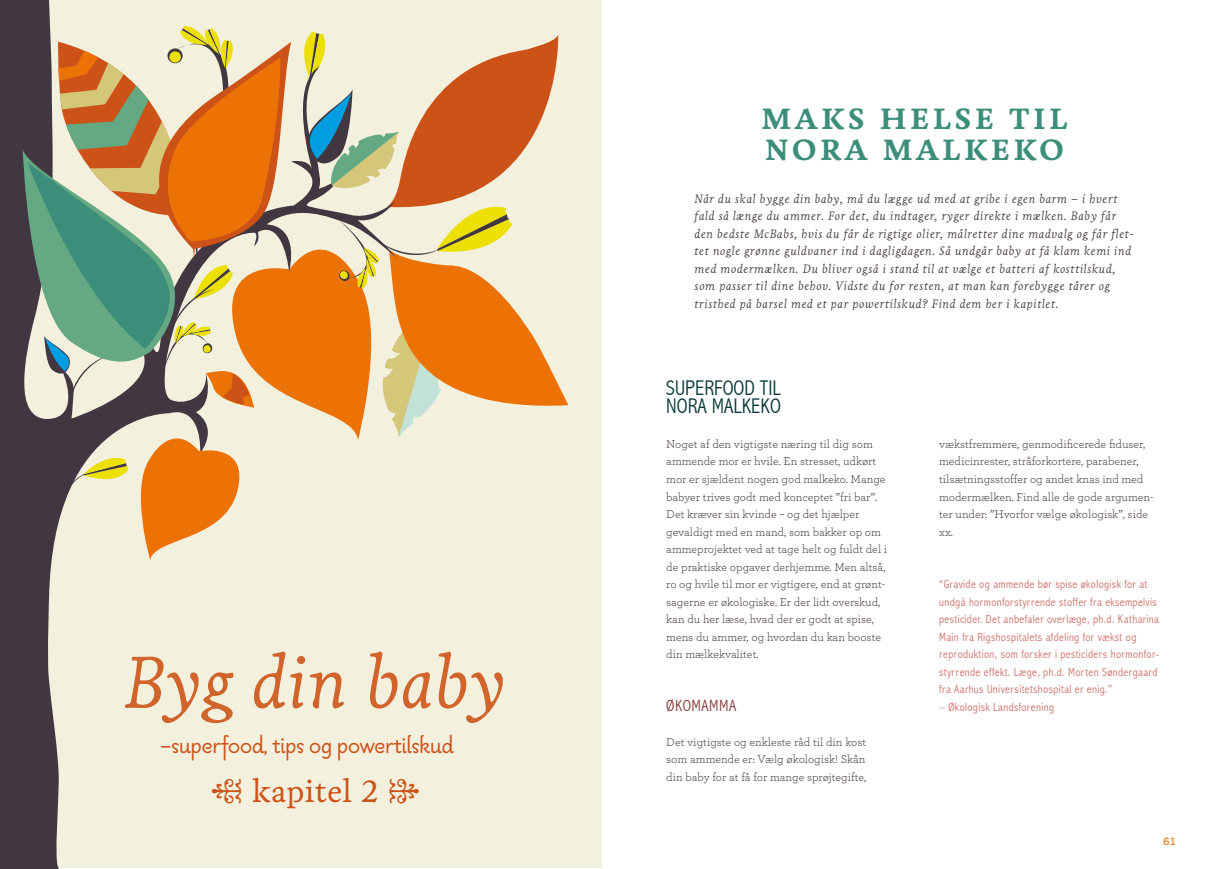
<style>
.page{position:relative;width:1205px;height:869px;background:#fff}
.page>*{position:absolute;margin:0;border:0;box-sizing:border-box;transform-origin:0 0}
.t1{font:italic 75px "Livory";color:#d1642a}
.t2{font:32.5px "Livory";color:#cc5218}
.t3{font:700 30px/31.2px "Livory";letter-spacing:.115em;color:#3c8e7b}
.t4{font:26.25px "Pauline";color:#cc5218}
.t5{font:300 condensed 21.25px/17.5px "Abadi";color:#08393b}
.t6{font:300 condensed 16.25px "Abadi";color:#873a3b}
.t7{font:italic 12.5px/17.5px "Livory";letter-spacing:.04em;color:#50434d}
.t8{font:11.88px/17.5px "Archer";color:#50434d}
.t9{font:300 condensed 11.88px/17.5px "Abadi";letter-spacing:.03em;color:#cf7269}
.t10{font:11.25px "Archer Semibold LF";color:#ec7206}
</style>
<div class="page">
<div style="left:1px;top:1px;width:601px;height:866px;background:#f4f0de"></div>
<svg style="left:0;top:0;width:396px;height:868px"></svg>
<svg style="left:23px;top:4px;width:545px;height:555px"></svg>
<svg style="left:212px;top:778px;width:29px;height:24px"></svg>
<svg style="left:390px;top:778px;width:6px;height:24px"></svg>
<h1 class="t1" style="left:124px;top:638px;width:384px">Byg din baby</h1>
<h3 class="t4" style="left:161px;top:728px;width:295px">–superfood, tips og powertilskud</h3>
<h2 class="t2" style="left:252px;top:770px;width:128px">kapitel 2</h2>
<h3 class="t3" style="left:761px;top:103px;width:308px">MAKS HELSE TIL<br>NORA MALKEKO</h3>
<p class="t7" style="left:694px;top:190px;width:441px">Når du skal bygge din baby, må du lægge ud med at gribe i egen barm – i hvert fald så længe du ammer. For det, du indtager, ryger direkte i mælken. Baby får den bedste McBabs, hvis du får de rigtige olier, målretter dine madvalg og får flet&shy;tet nogle grønne guldvaner ind i dagligdagen. Så undgår baby at få klam kemi ind med modermælken. Du bliver også i stand til at vælge et batteri af kosttilskud, som passer til dine behov. Vidste du for resten, at man kan forebygge tårer og tristhed på barsel med et par powertilskud? Find dem her i kapitlet.</p>
<h3 class="t5" style="left:666px;top:379px;width:116px">SUPERFOOD TIL<br>NORA MALKEKO</h3>
<p class="t8" style="left:666px;top:434px;width:222px">Noget af den vigtigste næring til dig som ammende mor er hvile. En stresset, udkørt mor er sjældent nogen god malkeko. Mange babyer trives godt med konceptet ”fri bar”.<br>Det kræver sin kvinde – og det hjælper gevaldigt med en mand, som bakker op om ammeprojektet ved at tage helt og fuldt del i de praktiske opgaver derhjemme. Men altså, ro og hvile til mor er vigtigere, end at grønt&shy;sagerne er økologiske. Er der lidt overskud, kan du her læse, hvad der er godt at spise, mens du ammer, og hvordan du kan booste din mælkekvalitet.</p>
<h3 class="t6" style="left:666px;top:695px;width:36px">Økomamma</h3>
<p class="t8" style="left:666px;top:732px;width:202px;text-align:justify">Det vigtigste og enkleste råd til din kost som ammende er: Vælg økologisk! Skån din baby for at få for mange sprøjtegifte,</p>
<p class="t8" style="left:939px;top:434px;width:216px">vækstfremmere, genmodificerede fiduser, medicinrester, stråforkortere, parabener, tilsætningsstoffer og andet knas ind med modermælken. Find alle de gode argumen&shy;ter under: ”Hvorfor vælge økologisk”, side xx.</p>
<p class="t9" style="left:939px;top:575px;width:221px">“Gravide og ammende bør spise økologisk for at undgå hormonforstyrrende stoffer fra eksempelvis pesticider. Det anbefaler overlæge, ph.d. Katharina Main fra Rigshospitalets afdeling for vækst og reproduktion, som forsker i pesticiders hormonfor&shy;styrrende effekt. Læge, ph.d. Morten Søndergaard fra Aarhus Universitetshospital er enig.”</p>
<p class="t9" style="left:939px;top:697px;width:116px">– Økologisk Landsforening</p>
<p class="t10" style="left:1163px;top:833px;width:13px">61</p>
</div>
